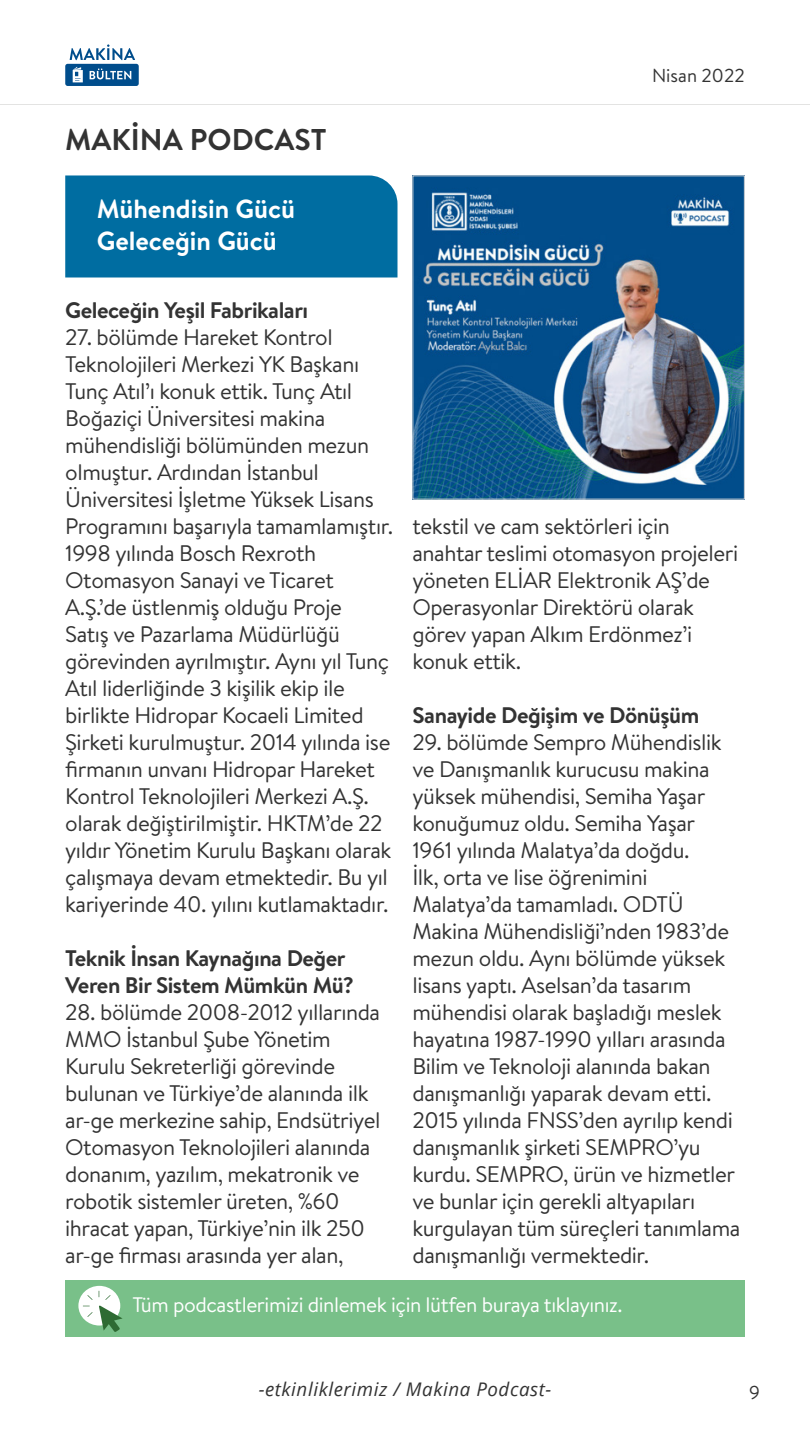
<style>
.page{position:relative;width:810px;height:1440px;background:#fff}
.page>*{position:absolute;margin:0;border:0;box-sizing:border-box;transform-origin:0 0}
.t1{font:700 30px "Brandon Text";color:#333}
.t2{font:700 26.25px/31.5px "Brandon Text";color:#fff}
.t3{font:22.5px/27px "Brandon Text";letter-spacing:-.02em;color:#333}
.t4{font:700 22.5px/27px "Brandon Text";letter-spacing:-.02em;color:#333}
.t5{font:21px "Brandon Text";letter-spacing:-.02em;color:#fff}
.t6{font:italic 18.75px "Open Sans";letter-spacing:.03em;color:#333}
.t7{font:18.75px "Brandon Text";color:#333}
</style>
<div class="page">
<hr style="left:0;top:104px;width:810px;height:1px;background:#e3e3e2">
<div style="left:65px;top:64px;width:74px;height:22px;background:#004d8c;border-radius:2px"></div>
<svg style="left:70px;top:44px;width:65px;height:16px"></svg>
<svg style="left:90px;top:69px;width:41px;height:10px"></svg>
<svg style="left:73px;top:67px;width:10px;height:15px"></svg>
<div style="left:65px;top:175px;width:333px;height:103px;background:#006da1"></div>
<img style="left:414px;top:177px;width:329px;height:321px">
<div style="left:65px;top:1281px;width:680px;height:56px;background:#79c089"></div>
<div style="left:78px;top:1286px;width:42px;height:40px;background:#fff;border-radius:50%"></div>
<svg style="left:83px;top:1306px;width:10px;height:11px"></svg>
<svg style="left:99px;top:1291px;width:24px;height:41px"></svg>
<h1 class="t1" style="left:65px;top:119px;width:263px">MAKİNA PODCAST</h1>
<p class="t2" style="left:97px;top:193px;width:200px">Mühendisin Gücü<br>Geleceğin Gücü</p>
<p class="t4" style="left:65px;top:297px;width:245px">Geleceğin Yeşil Fabrikaları</p>
<p class="t3" style="left:65px;top:323px;width:330px">27. bölümde Hareket Kontrol Teknolojileri Merkezi YK Başkanı Tunç Atıl’ı konuk ettik. Tunç Atıl Boğaziçi Üniversitesi makina mühendisliği bölümünden mezun olmuştur. Ardından İstanbul Üniversitesi İşletme Yüksek Lisans Programını başarıyla tamamlamıştır.<br>1998 yılında Bosch Rexroth Otomasyon Sanayi ve Ticaret A.Ş.’de üstlenmiş olduğu Proje<br>Satış ve Pazarlama Müdürlüğü görevinden ayrılmıştır. Aynı yıl Tunç Atıl liderliğinde 3 kişilik ekip ile birlikte Hidropar Kocaeli Limited Şirketi kurulmuştur. 2014 yılında ise firmanın unvanı Hidropar Hareket Kontrol Teknolojileri Merkezi A.Ş. olarak değiştirilmiştir. HKTM’de 22 yıldır Yönetim Kurulu Başkanı olarak çalışmaya devam etmektedir. Bu yıl kariyerinde 40. yılını kutlamaktadır.</p>
<p class="t4" style="left:65px;top:945px;width:290px">Teknik İnsan Kaynağına Değer<br>Veren Bir Sistem Mümkün Mü?</p>
<p class="t3" style="left:65px;top:998px;width:317px">28. bölümde 2008-2012 yıllarında MMO İstanbul Şube Yönetim Kurulu Sekreterliği görevinde bulunan ve Türkiye’de alanında ilk ar-ge merkezine sahip, Endsütriyel Otomasyon Teknolojileri alanında donanım, yazılım, mekatronik ve robotik sistemler üreten, %60 ihracat yapan, Türkiye’nin ilk 250 ar-ge firması arasında yer alan,</p>
<p class="t7" style="left:652px;top:63px;width:94px">Nisan 2022</p>
<p class="t3" style="left:412px;top:512px;width:327px">tekstil ve cam sektörleri için anahtar teslimi otomasyon projeleri yöneten ELİAR Elektronik AŞ’de<br>Operasyonlar Direktörü olarak görev yapan Alkım Erdönmez’i konuk ettik.</p>
<p class="t4" style="left:412px;top:701px;width:288px">Sanayide Değişim ve Dönüşüm</p>
<p class="t3" style="left:412px;top:728px;width:330px">29. bölümde Sempro Mühendislik ve Danışmanlık kurucusu makina yüksek mühendisi, Semiha Yaşar konuğumuz oldu. Semiha Yaşar<br>1961 yılında Malatya’da doğdu.<br>İlk, orta ve lise öğrenimini<br>Malatya’da tamamladı. ODTÜ<br>Makina Mühendisliği’nden 1983’de mezun oldu. Aynı bölümde yüksek lisans yaptı. Aselsan’da tasarım mühendisi olarak başladığı meslek hayatına 1987-1990 yılları arasında<br>Bilim ve Teknoloji alanında bakan danışmanlığı yaparak devam etti.<br>2015 yılında FNSS’den ayrılıp kendi danışmanlık şirketi SEMPRO’yu kurdu. SEMPRO, ürün ve hizmetler ve bunlar için gerekli altyapıları kurgulayan tüm süreçleri tanımlama danışmanlığı vermektedir.</p>
<p class="t5" style="left:132px;top:1290px;width:492px">Tüm podcastlerimizi dinlemek için lütfen buraya tıklayınız.</p>
<p class="t6" style="left:259px;top:1376px;width:294px">-etkinliklerimiz / Makina Podcast-</p>
<p class="t7" style="left:749px;top:1379px;width:12px">9</p>
</div>
